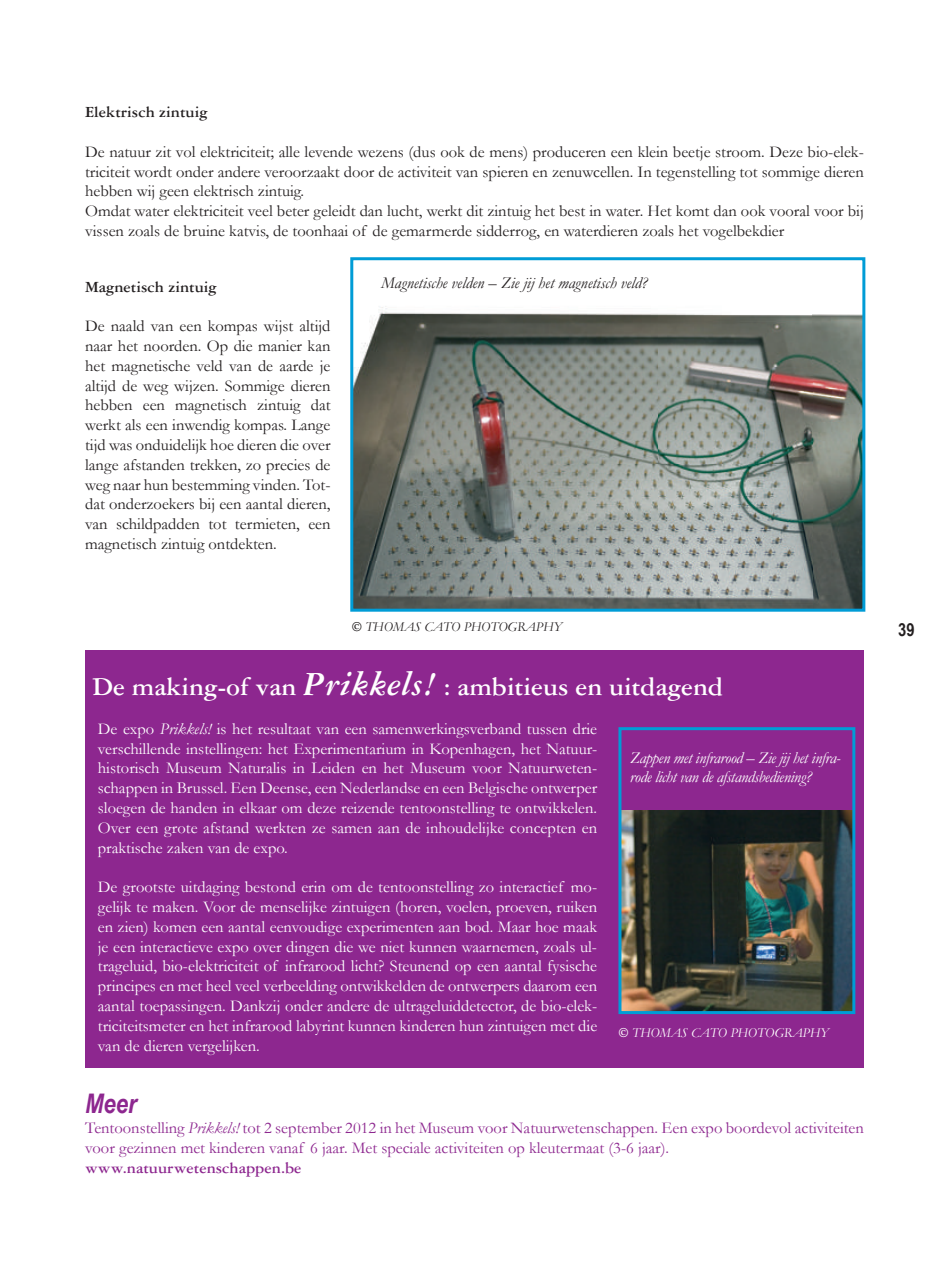
<style>
.page{position:relative;width:949px;height:1263px;background:#fff}
.page>*{position:absolute;margin:0;border:0;box-sizing:border-box;transform-origin:0 0}
.t1{font:700 27px "Garamond Three";color:#fff}
.t2{font:italic 700 27px "Arial Narrow";color:#8d278f}
.t3{font:700 18px "Arial Narrow";color:#231f20}
.t4{font:16.5px/19.8px "Garamond";color:#fff;text-align:justify}
.t5{font:16.5px/19.8px "Garamond";color:#231f20}
.t6{font:16.5px/19.8px "Garamond";color:#8d278f}
.t7{font:italic 16.5px/19.8px "Garamond";letter-spacing:-.02em;color:#fff}
.t8{font:italic 16.5px "Garamond";color:#231f20}
.t9{font:700 16.5px "Garamond Three";color:#231f20}
.t10{font:700 16.5px "Garamond Three";color:#8d278f}
.t11{font:italic 13.5px "Garamond";color:#231f20}
.t12{font:italic 13.5px "Garamond";color:#fff}
.s1{font-family:"Times"}
.s2{font-style:italic;font-size:36px}
.s3{font-style:italic}
.s4{font-family:"Times";font-style:normal}
</style>
<div class="page">
<div style="left:85px;top:650px;width:778px;height:417px;background:#8d278f"></div>
<img style="left:354px;top:306px;width:507px;height:302px">
<div style="left:350px;top:257px;width:515px;height:355px;border:3px solid #009cd6"></div>
<img style="left:622px;top:810px;width:229px;height:200px">
<div style="left:618px;top:727px;width:237px;height:287px;border:3px solid #009cd6"></div>
<p class="t9" style="left:85px;top:103px;width:124px">Elektrisch zintuig</p>
<p class="t5" style="left:85px;top:142px;width:780px">De natuur zit vol elektriciteit; alle levende wezens (dus ook de mens) produceren een klein beetje stroom. Deze bio-elek&shy;triciteit wordt onder andere veroorzaakt door de activiteit van spieren en zenuwcellen. In tegenstelling tot sommige dieren hebben wij geen elektrisch zintuig.<br>Omdat water elektriciteit veel beter geleidt dan lucht, werkt dit zintuig het best in water. Het komt dan ook vooral voor bij vissen zoals de bruine katvis, de toonhaai of de gemarmerde sidderrog, en waterdieren zoals het vogelbekdier</p>
<p class="t9" style="left:85px;top:277px;width:133px">Magnetisch zintuig</p>
<p class="t8" style="left:381px;top:272px;width:268px">Magnetische velden – Zie jij het magnetisch veld?</p>
<p class="t5" style="left:85px;top:316px;width:247px;text-align:justify">De naald van een kompas wijst altijd naar het noorden. Op die manier kan het magnetische veld van de aarde je altijd de weg wijzen. Sommige dieren hebben een magnetisch zintuig dat werkt als een inwendig kompas. Lange tijd was onduidelijk hoe dieren die over lange afstanden trekken, zo precies de weg naar hun bestemming vinden. Tot&shy;dat onderzoekers bij een aantal dieren, van schildpadden tot termieten, een magnetisch zintuig ontdekten.</p>
<p class="t11" style="left:351px;top:619px;width:212px"><span class="s1">©</span> THOMAS CATO PHOTOGRAPHY</p>
<h1 class="t1" style="left:92px;top:671px;width:632px">De making-of van <span class="s2">Prikkels!</span> : ambitieus en uitdagend</h1>
<p class="t4" style="left:98px;top:718px;width:500px">De expo <span class="s3">Prikkels!</span> is het resultaat van een samenwerkingsverband tussen drie verschillende instellingen: het Experimentarium in Kopenhagen, het Natuur&shy;historisch Museum Naturalis in Leiden en het Museum voor Natuurweten&shy;schappen in Brussel. Een Deense, een Nederlandse en een Belgische ontwerper sloegen de handen in elkaar om deze reizende tentoonstelling te ontwikkelen.<br>Over een grote afstand werkten ze samen aan de inhoudelijke concepten en praktische zaken van de expo.</p>
<p class="t4" style="left:98px;top:877px;width:500px">De grootste uitdaging bestond erin om de tentoonstelling zo interactief mo&shy;gelijk te maken. Voor de menselijke zintuigen (horen, voelen, proeven, ruiken en zien) komen een aantal eenvoudige experimenten aan bod. Maar hoe maak je een interactieve expo over dingen die we niet kunnen waarnemen, zoals ul&shy;trageluid, bio-elektriciteit of infrarood licht? Steunend op een aantal fysische principes en met heel veel verbeelding ontwikkelden de ontwerpers daarom een aantal toepassingen. Dankzij onder andere de ultrageluiddetector, de bio-elek&shy;triciteitsmeter en het infrarood labyrint kunnen kinderen hun zintuigen met die van de dieren vergelijken.</p>
<p class="t7" style="left:629px;top:747px;width:212px">Zappen met infrarood – Zie jij het infra&shy;rode licht van de afstandsbediening?</p>
<p class="t12" style="left:618px;top:1024px;width:212px"><span class="s4">©</span> THOMAS CATO PHOTOGRAPHY</p>
<h1 class="t2" style="left:85px;top:1088px;width:53px">Meer</h1>
<p class="t6" style="left:85px;top:1118px;width:780px">Tentoonstelling <span class="s3">Prikkels!</span> tot 2 september 2012 in het Museum voor Natuurwetenschappen. Een expo boordevol activiteiten voor gezinnen met kinderen vanaf 6 jaar. Met speciale activiteiten op kleutermaat (3-6 jaar).</p>
<p class="t10" style="left:85px;top:1159px;width:218px">www.natuurwetenschappen.be</p>
<p class="t3" style="left:897px;top:619px;width:18px">39</p>
</div>
